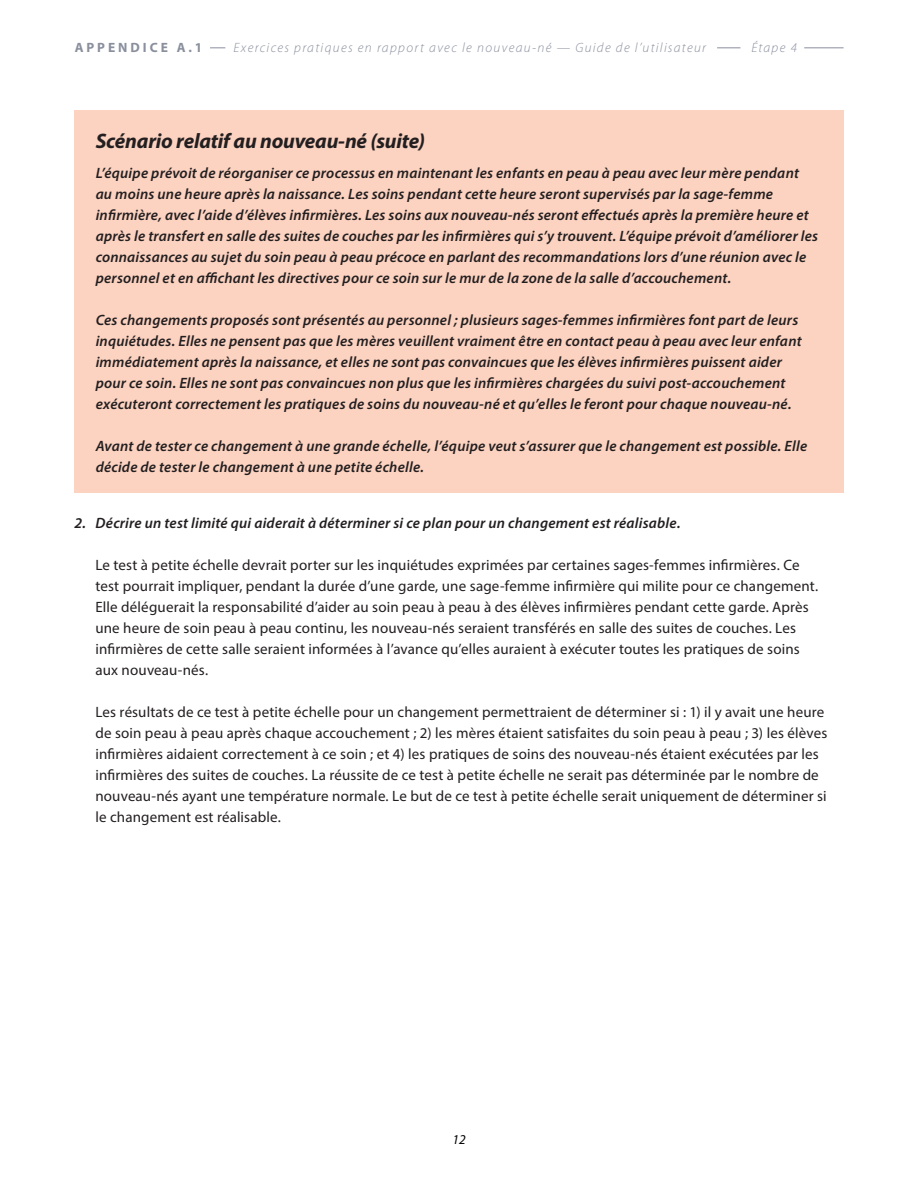
<style>
.page{position:relative;width:918px;height:1188px;background:#fff}
.page>*{position:absolute;margin:0;border:0;box-sizing:border-box;transform-origin:0 0}
.Heading_3_black{font:italic 700 21px "Myriad Pro";letter-spacing:-.01em;color:#231f20}
.Body_Case_scenario{font:italic 600 15px/21px "Myriad Pro";letter-spacing:.015em;color:#231f20}
.Bodt_text_tab_in{font:15px/21px "Myriad Pro";letter-spacing:.01em;color:#231f20}
.Semibold_italic_tab{font:italic 600 15px "Myriad Pro";letter-spacing:.015em;color:#231f20}
.Heading_1{font:italic 300 13.5px "Myriad Pro";letter-spacing:.1em;color:#8a8f9d}
.Heading_1-2{font:700 13.5px "Myriad Pro";letter-spacing:.22em;color:#8a8f9d}
.t1{font:italic 13.5px "Myriad Pro";color:#000}
</style>
<div class="page">
<hr style="left:804px;top:48px;width:40px;height:1px;background:#8a8f9d">
<svg style="left:210px;top:48px;width:15px;height:1px"></svg>
<svg style="left:717px;top:48px;width:23px;height:1px"></svg>
<div style="left:74px;top:111px;width:770px;height:382px;background:#fcd2c0"></div>
<p class="Heading_1-2" style="left:75px;top:38px;width:129px">APPENDICE A.1</p>
<p class="Heading_1" style="left:233px;top:39px;width:474px">Exercices pratiques en rapport avec le nouveau-né — Guide de l’utilisateur</p>
<p class="Heading_1" style="left:751px;top:39px;width:47px">Étape 4</p>
<p class="Heading_3_black" style="left:96px;top:127px;width:331px">Scénario relatif au nouveau-né (suite)</p>
<p class="Body_Case_scenario" style="left:96px;top:162px;width:724px">L’équipe prévoit de réorganiser ce processus en maintenant les enfants en peau à peau avec leur mère pendant au moins une heure après la naissance. Les soins pendant cette heure seront supervisés par la sage-femme infirmière, avec l’aide d’élèves infirmières. Les soins aux nouveau-nés seront effectués après la première heure et après le transfert en salle des suites de couches par les infirmières qui s’y trouvent. L’équipe prévoit d’améliorer les connaissances au sujet du soin peau à peau précoce en parlant des recommandations lors d’une réunion avec le personnel et en affichant les directives pour ce soin sur le mur de la zone de la salle d’accouchement.</p>
<p class="Body_Case_scenario" style="left:96px;top:309px;width:708px">Ces changements proposés sont présentés au personnel ; plusieurs sages-femmes infirmières font part de leurs inquiétudes. Elles ne pensent pas que les mères veuillent vraiment être en contact peau à peau avec leur enfant immédiatement après la naissance, et elles ne sont pas convaincues que les élèves infirmières puissent aider pour ce soin. Elles ne sont pas convaincues non plus que les infirmières chargées du suivi post-accouchement exécuteront correctement les pratiques de soins du nouveau-né et qu’elles le feront pour chaque nouveau-né.</p>
<p class="Body_Case_scenario" style="left:96px;top:435px;width:713px">Avant de tester ce changement à une grande échelle, l’équipe veut s’assurer que le changement est possible. Elle décide de tester le changement à une petite échelle.</p>
<p class="Semibold_italic_tab" style="left:74px;top:514px;width:608px">2. Décrire un test limité qui aiderait à déterminer si ce plan pour un changement est réalisable.</p>
<p class="Bodt_text_tab_in" style="left:95px;top:555px;width:724px">Le test à petite échelle devrait porter sur les inquiétudes exprimées par certaines sages-femmes infirmières. Ce test pourrait impliquer, pendant la durée d’une garde, une sage-femme infirmière qui milite pour ce changement.<br>Elle déléguerait la responsabilité d’aider au soin peau à peau à des élèves infirmières pendant cette garde. Après une heure de soin peau à peau continu, les nouveau-nés seraient transférés en salle des suites de couches. Les infirmières de cette salle seraient informées à l’avance qu’elles auraient à exécuter toutes les pratiques de soins aux nouveau-nés.</p>
<p class="Bodt_text_tab_in" style="left:95px;top:702px;width:733px">Les résultats de ce test à petite échelle pour un changement permettraient de déterminer si : 1) il y avait une heure de soin peau à peau après chaque accouchement ; 2) les mères étaient satisfaites du soin peau à peau ; 3) les élèves infirmières aidaient correctement à ce soin ; et 4) les pratiques de soins des nouveau-nés étaient exécutées par les infirmières des suites de couches. La réussite de ce test à petite échelle ne serait pas déterminée par le nombre de nouveau-nés ayant une température normale. Le but de ce test à petite échelle serait uniquement de déterminer si le changement est réalisable.</p>
<p class="t1" style="left:452px;top:1131px;width:15px">12</p>
</div>
